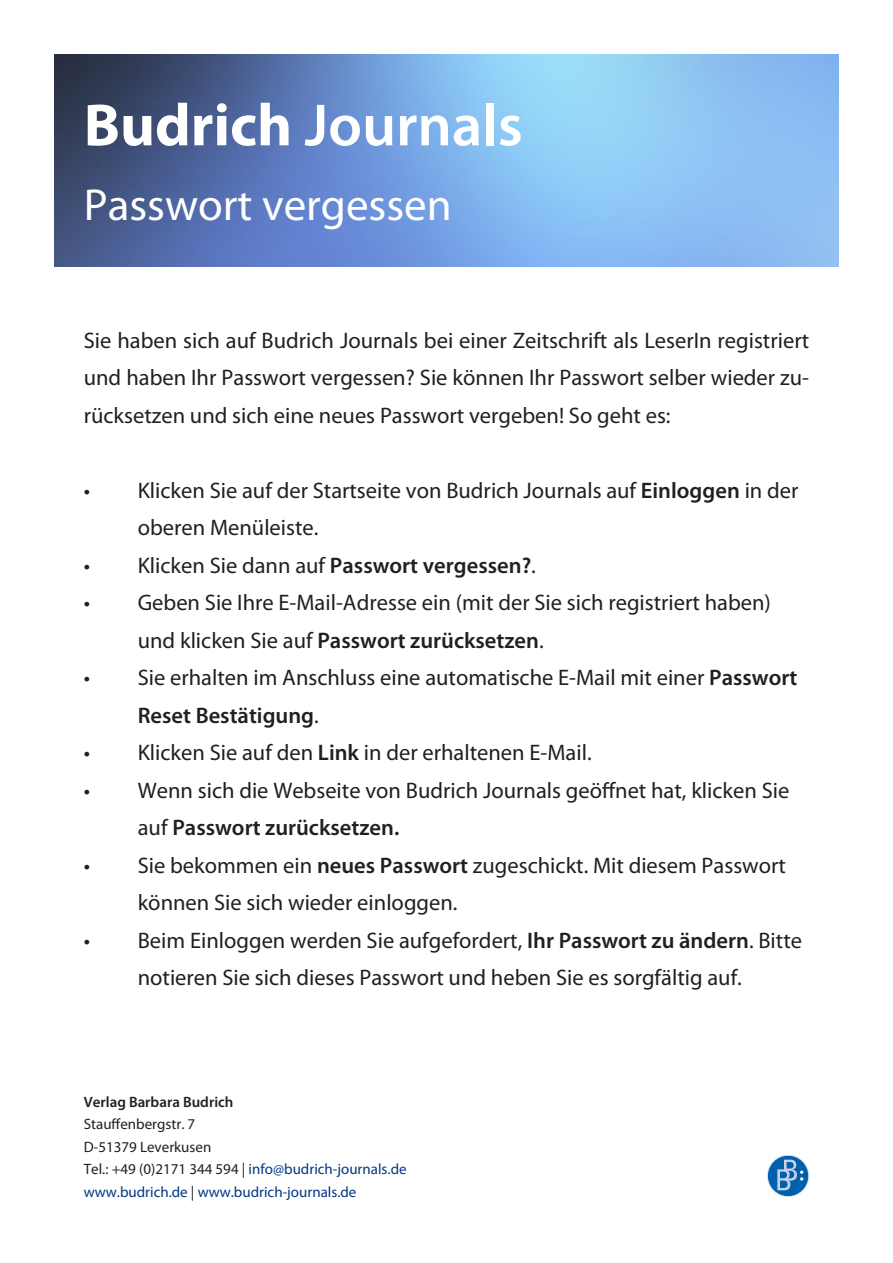
<style>
.page{position:relative;width:893px;height:1263px;background:#fff}
.page>*{position:absolute;margin:0;border:0;box-sizing:border-box;transform-origin:0 0}
.t1{font:600 60px "Myriad Pro";color:#fff}
.t2{font:45px "Myriad Pro";color:#fff}
.t3{font:22.5px/37.5px "Myriad Pro";color:#231f20}
.t4{font:15px "Myriad Pro";color:#003882}
.t5{font:15px "Myriad Pro";color:#231f20}
.t6{font:600 15px "Myriad Pro";color:#231f20}
.s1{font-weight:700}
.s2{font-weight:600}
.s3{color:#231f20}
</style>
<div class="page">
<img style="left:54px;top:54px;width:784px;height:213px">
<svg style="left:767px;top:1155px;width:42px;height:41px"></svg>
<div style="left:767px;top:1155px;width:42px;height:42px;border:1px solid #e0e6f3;border-radius:50%"></div>
<svg style="left:777px;top:1160px;width:26px;height:30px"></svg>
<p class="t1" style="left:84px;top:87px;width:440px"><span class="s1">Budrich</span> Journals</p>
<p class="t2" style="left:84px;top:177px;width:370px">Passwort vergessen</p>
<p class="t3" style="left:84px;top:321px;width:727px;text-align:justify">Sie haben sich auf Budrich Journals bei einer Zeitschrift als LeserIn registriert und haben Ihr Passwort vergessen? Sie können Ihr Passwort selber wieder zu&shy;rücksetzen und sich eine neues Passwort vergeben! So geht es:</p>
<p class="t3" style="left:138px;top:471px;width:662px;text-indent:-54px">• Klicken Sie auf der Startseite von Budrich Journals auf <span class="s2">Einloggen</span> in der oberen Menüleiste.</p>
<p class="t3" style="left:84px;top:546px;width:454px">• Klicken Sie dann auf <span class="s2">Passwort vergessen?</span>.</p>
<p class="t3" style="left:138px;top:584px;width:635px;text-indent:-54px">• Geben Sie Ihre E-Mail-Adresse ein (mit der Sie sich registriert haben) und klicken Sie auf <span class="s2">Passwort zurücksetzen</span>.</p>
<p class="t3" style="left:138px;top:659px;width:661px;text-indent:-54px">• Sie erhalten im Anschluss eine automatische E-Mail mit einer <span class="s2">Passwort<br>Reset Bestätigung</span>.</p>
<p class="t3" style="left:84px;top:734px;width:509px">• Klicken Sie auf den <span class="s2">Link</span> in der erhaltenen E-Mail.</p>
<p class="t3" style="left:138px;top:771px;width:653px;text-indent:-54px">• Wenn sich die Webseite von Budrich Journals geöffnet hat, klicken Sie auf <span class="s2">Passwort zurücksetzen.</span></p>
<p class="t3" style="left:138px;top:846px;width:650px;text-indent:-54px">• Sie bekommen ein <span class="s2">neues Passwort</span> zugeschickt. Mit diesem Passwort können Sie sich wieder einloggen.</p>
<p class="t3" style="left:84px;top:921px;width:720px;text-align:center">• Beim Einloggen werden Sie aufgefordert, <span class="s2">Ihr Passwort zu ändern</span>. Bitte notieren Sie sich dieses Passwort und heben Sie es sorgfältig auf.</p>
<p class="t6" style="left:84px;top:1092px;width:151px">Verlag Barbara Budrich</p>
<p class="t5" style="left:84px;top:1115px;width:113px">Stauffenbergstr. 7</p>
<p class="t5" style="left:84px;top:1138px;width:129px">D-51379 Leverkusen</p>
<p class="t4" style="left:84px;top:1160px;width:324px"><span class="s3">Tel.: +49 (0)2171 344 594 |</span> info@budrich-journals.de</p>
<p class="t4" style="left:84px;top:1183px;width:274px">www.budrich.de <span class="s3">|</span> www.budrich-journals.de</p>
</div>
